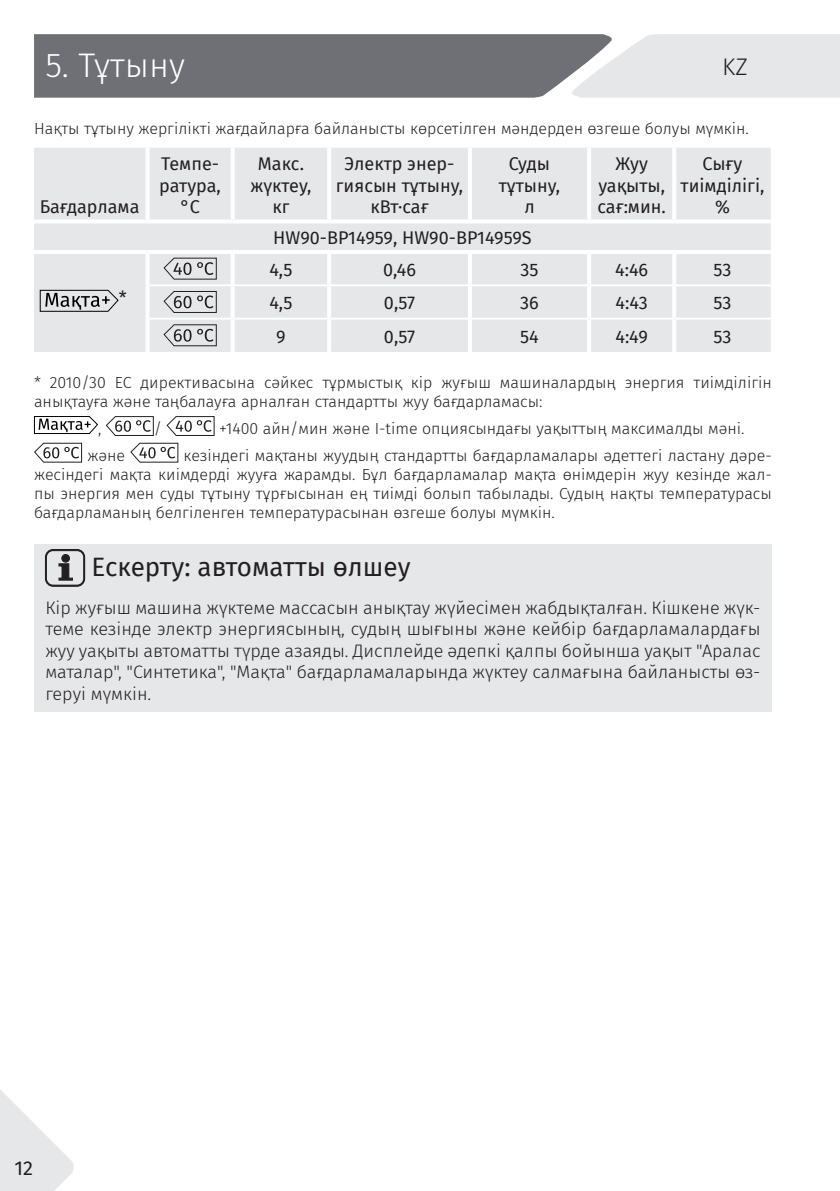
<style>
.page{position:relative;width:840px;height:1191px;background:#fff}
.page>*{position:absolute;margin:0;border:0;box-sizing:border-box;transform-origin:0 0}
.t1{font:300 34px "Fira Sans";color:#fff}
.t2{font:26px "Fira Sans";color:#231f20}
.t3{font:300 24px "Fira Sans";color:#231f20}
.t4{font:20px "Fira Sans";color:#231f20}
.t5{font:300 18px/21.6px "Fira Sans";color:#231f20;text-align:justify}
.t6{font:18px/21.6px "Fira Sans";color:#231f20;text-align:center}
.t7{font:300 16px/19.2px "Fira Sans";color:#231f20}
</style>
<div class="page">
<svg style="left:34px;top:34px;width:805px;height:64px;background:#96979c"></svg>
<svg style="left:0;top:1090px;width:74px;height:101px"></svg>
<div style="left:34px;top:148px;width:736px;height:204px;background:#e6e7e9"></div>
<svg style="left:145px;top:148px;width:4px;height:71px"></svg>
<svg style="left:230px;top:148px;width:4px;height:71px"></svg>
<hr style="left:327px;top:148px;width:4px;height:71px;background:#fff">
<svg style="left:467px;top:148px;width:4px;height:71px"></svg>
<svg style="left:586px;top:148px;width:4px;height:71px"></svg>
<hr style="left:672px;top:148px;width:4px;height:71px;background:#fff">
<hr style="left:34px;top:219px;width:113px;height:4px;background:#fff">
<hr style="left:147px;top:219px;width:85px;height:4px;background:#fff">
<hr style="left:232px;top:219px;width:97px;height:4px;background:#fff">
<hr style="left:329px;top:219px;width:140px;height:4px;background:#fff">
<hr style="left:469px;top:219px;width:119px;height:4px;background:#fff">
<hr style="left:588px;top:219px;width:86px;height:4px;background:#fff">
<hr style="left:674px;top:219px;width:96px;height:4px;background:#fff">
<hr style="left:34px;top:250px;width:113px;height:4px;background:#fff">
<hr style="left:147px;top:250px;width:85px;height:4px;background:#fff">
<svg style="left:145px;top:254px;width:4px;height:31px"></svg>
<hr style="left:232px;top:250px;width:97px;height:4px;background:#fff">
<svg style="left:230px;top:254px;width:4px;height:30px"></svg>
<hr style="left:329px;top:250px;width:140px;height:4px;background:#fff">
<hr style="left:327px;top:254px;width:4px;height:30px;background:#fff">
<hr style="left:469px;top:250px;width:119px;height:4px;background:#fff">
<svg style="left:467px;top:254px;width:4px;height:30px"></svg>
<hr style="left:588px;top:250px;width:86px;height:4px;background:#fff">
<svg style="left:586px;top:254px;width:4px;height:30px"></svg>
<hr style="left:674px;top:250px;width:96px;height:4px;background:#fff">
<hr style="left:672px;top:254px;width:4px;height:30px;background:#fff">
<svg style="left:145px;top:285px;width:4px;height:34px"></svg>
<svg style="left:230px;top:286px;width:4px;height:32px"></svg>
<hr style="left:327px;top:286px;width:4px;height:32px;background:#fff">
<svg style="left:467px;top:286px;width:4px;height:32px"></svg>
<svg style="left:586px;top:286px;width:4px;height:32px"></svg>
<hr style="left:672px;top:286px;width:4px;height:32px;background:#fff">
<svg style="left:145px;top:319px;width:4px;height:33px"></svg>
<svg style="left:230px;top:320px;width:4px;height:32px"></svg>
<hr style="left:327px;top:320px;width:4px;height:32px;background:#fff">
<svg style="left:467px;top:320px;width:4px;height:32px"></svg>
<svg style="left:586px;top:320px;width:4px;height:32px"></svg>
<hr style="left:672px;top:320px;width:4px;height:32px;background:#fff">
<hr style="left:149px;top:284px;width:83px;height:2px;background:#fff">
<hr style="left:232px;top:284px;width:97px;height:2px;background:#fff">
<hr style="left:329px;top:284px;width:140px;height:2px;background:#fff">
<hr style="left:469px;top:284px;width:119px;height:2px;background:#fff">
<hr style="left:588px;top:284px;width:86px;height:2px;background:#fff">
<hr style="left:674px;top:284px;width:96px;height:2px;background:#fff">
<hr style="left:149px;top:318px;width:83px;height:2px;background:#fff">
<hr style="left:232px;top:318px;width:97px;height:2px;background:#fff">
<hr style="left:329px;top:318px;width:140px;height:2px;background:#fff">
<hr style="left:469px;top:318px;width:119px;height:2px;background:#fff">
<hr style="left:588px;top:318px;width:86px;height:2px;background:#fff">
<hr style="left:674px;top:318px;width:96px;height:2px;background:#fff">
<svg style="left:39px;top:289px;width:80px;height:23px;background:#abacad"></svg>
<svg style="left:163px;top:257px;width:54px;height:23px"></svg>
<svg style="left:163px;top:290px;width:54px;height:23px"></svg>
<svg style="left:163px;top:323px;width:54px;height:24px"></svg>
<svg style="left:34px;top:416px;width:64px;height:18px"></svg>
<svg style="left:105px;top:416px;width:49px;height:20px"></svg>
<svg style="left:166px;top:416px;width:49px;height:20px"></svg>
<svg style="left:34px;top:442px;width:48px;height:21px"></svg>
<svg style="left:130px;top:442px;width:49px;height:21px"></svg>
<div style="left:34px;top:544px;width:737px;height:167px;background:#e6e7e9"></div>
<svg style="left:45px;top:549px;width:40px;height:37px"></svg>
<div style="left:62px;top:554px;width:7px;height:8px;background:#231f20;border-radius:50%"></div>
<div style="left:62px;top:554px;width:7px;height:8px;border:1px solid #231f20;border-radius:50%"></div>
<h1 class="t1" style="left:45px;top:41px;width:141px">5. Тұтыну</h1>
<h3 class="t3" style="left:721px;top:50px;width:27px">KZ</h3>
<p class="t7" style="left:34px;top:119px;width:716px">Нақты тұтыну жергілікті жағдайларға байланысты көрсетілген мәндерден өзгеше болуы мүмкін.</p>
<p class="t6" style="left:40px;top:196px;width:101px">Бағдарлама</p>
<p class="t6" style="left:159px;top:153px;width:63px">Темпе&shy;ратура, °C</p>
<p class="t6" style="left:250px;top:153px;width:63px">Макс. жүктеу, кг</p>
<p class="t6" style="left:336px;top:153px;width:129px">Электр энер&shy;гиясын тұтыну, кВт⋅сағ</p>
<p class="t6" style="left:498px;top:153px;width:63px">Суды тұтыну, л</p>
<p class="t6" style="left:597px;top:153px;width:70px">Жуу уақыты, сағ:мин.</p>
<p class="t6" style="left:680px;top:153px;width:85px">Сығу тиімділігі, %</p>
<p class="t6" style="left:273px;top:226px;width:260px">HW90-BP14959, HW90-BP14959S</p>
<p class="t6" style="left:269px;top:258px;width:25px">4,5</p>
<p class="t6" style="left:383px;top:258px;width:34px">0,46</p>
<p class="t6" style="left:520px;top:258px;width:19px">35</p>
<p class="t6" style="left:615px;top:258px;width:34px">4:46</p>
<p class="t6" style="left:713px;top:258px;width:19px">53</p>
<p class="t6" style="left:269px;top:292px;width:25px">4,5</p>
<p class="t6" style="left:384px;top:292px;width:33px">0,57</p>
<p class="t6" style="left:520px;top:292px;width:20px">36</p>
<p class="t6" style="left:615px;top:292px;width:34px">4:43</p>
<p class="t6" style="left:713px;top:292px;width:19px">53</p>
<p class="t6" style="left:276px;top:325px;width:11px">9</p>
<p class="t6" style="left:384px;top:325px;width:33px">0,57</p>
<p class="t6" style="left:520px;top:325px;width:20px">54</p>
<p class="t6" style="left:615px;top:325px;width:34px">4:49</p>
<p class="t6" style="left:713px;top:325px;width:19px">53</p>
<p class="t7" style="left:34px;top:373px;width:739px">* 2010/30 ЕС директивасына сәйкес тұрмыстық кір жуғыш машиналардың энергия тиімділігін анықтауға және таңбалауға арналған стандартты жуу бағдарламасы:</p>
<p class="t7" style="left:98px;top:419px;width:5px">,</p>
<p class="t7" style="left:154px;top:419px;width:10px">/</p>
<p class="t7" style="left:219px;top:419px;width:526px">+1400 айн/мин және I-time опциясындағы уақыттың максималды мәні.</p>
<p class="t7" style="left:87px;top:445px;width:39px">және</p>
<p class="t6" style="left:119px;top:286px;width:9px">*</p>
<p class="t7" style="left:34px;top:445px;width:739px;text-align:justify;text-indent:149px">кезіндегі мақтаны жуудың стандартты бағдарламалары әдеттегі ластану дәре&shy;жесіндегі мақта киімдерді жууға жарамды. Бұл бағдарламалар мақта өнімдерін жуу кезінде жал&shy;пы энергия мен суды тұтыну тұрғысынан ең тиімді болып табылады. Судың нақты температурасы бағдарламаның белгіленген температурасынан өзгеше болуы мүмкін.</p>
<h2 class="t2" style="left:92px;top:547px;width:320px">Ескерту: автоматты өлшеу</h2>
<p class="t5" style="left:45px;top:596px;width:716px">Кір жуғыш машина жүктеме массасын анықтау жүйесімен жабдықталған. Кішкене жүк&shy;теме кезінде электр энергиясының, судың шығыны және кейбір бағдарламалардағы жуу уақыты автоматты түрде азаяды. Дисплейде әдепкі қалпы бойынша уақыт "Аралас маталар", "Синтетика", "Мақта" бағдарламаларында жүктеу салмағына байланысты өз&shy;геруі мүмкін.</p>
<p class="t4" style="left:15px;top:1153px;width:20px">12</p>
</div>
